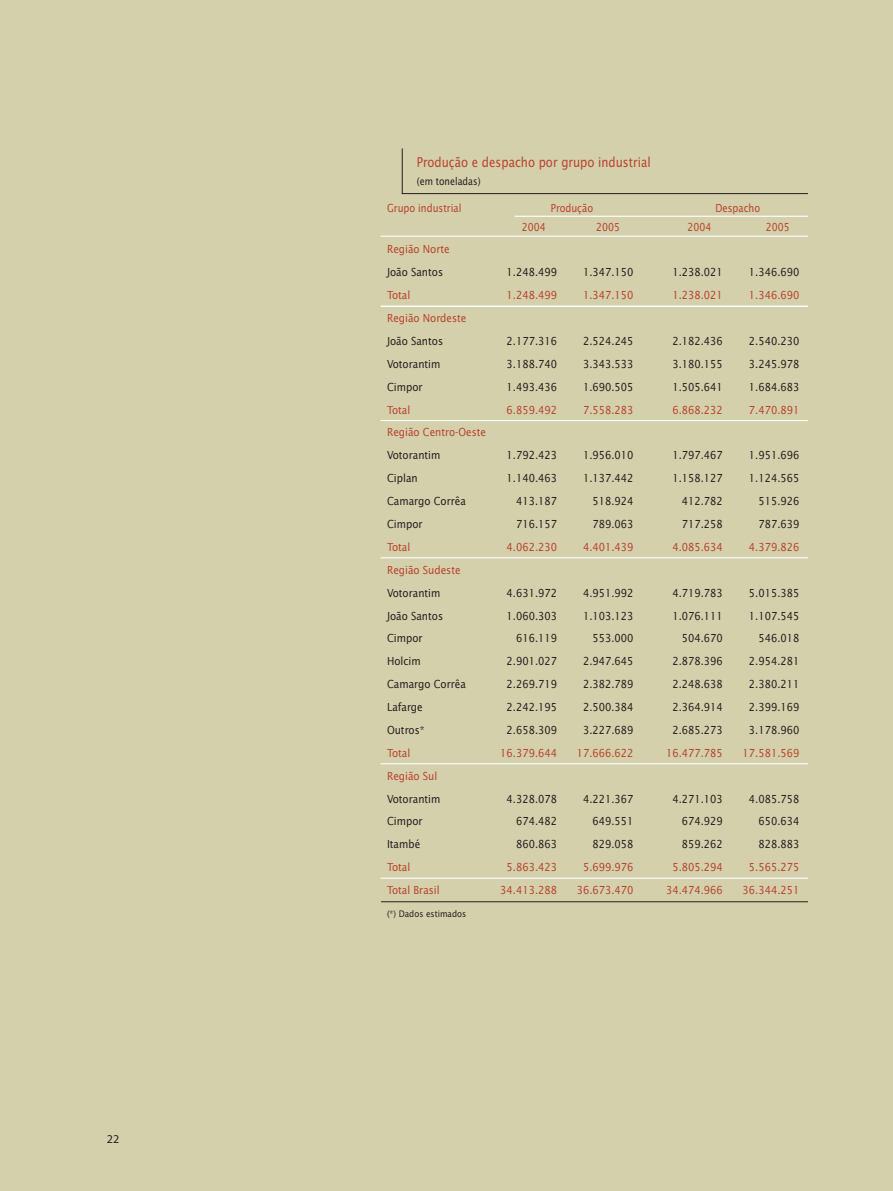
<style>
.page{position:relative;width:893px;height:1191px;background:#d4d0ab}
.page>*{position:absolute;margin:0;border:0;box-sizing:border-box;transform-origin:0 0}
.t1{font:13.5px "Lucida Sans";color:#b9422f;scale:.85 1}
.t2{font:12px "Myriad Pro";color:#231f20}
.t3{font:11.1px "Lucida Sans";color:#231f20;scale:.9 1}
.t4{font:11.1px "Lucida Sans";color:#b9422f;scale:.9 1}
.t5{font:11.1px "Lucida Sans";color:#b9422f;scale:.85 1}
.t6{font:10.5px "Lucida Sans";color:#231f20;scale:.85 1}
.t7{font:9px "Lucida Sans";color:#231f20;scale:.9 1}
</style>
<div class="page">
<hr style="left:402px;top:193px;width:406px;height:1px;background:#231f20">
<hr style="left:515px;top:216px;width:293px;height:1px;background:#fff">
<hr style="left:381px;top:236px;width:427px;height:1px;background:#fff">
<hr style="left:381px;top:305px;width:427px;height:2px;background:#fff">
<hr style="left:381px;top:420px;width:427px;height:1px;background:#fff">
<hr style="left:381px;top:557px;width:427px;height:1px;background:#fff">
<hr style="left:381px;top:763px;width:427px;height:1px;background:#fff">
<hr style="left:381px;top:877px;width:427px;height:1px;background:#fff">
<hr style="left:381px;top:901px;width:427px;height:1px;background:#231f20">
<hr style="left:402px;top:148px;width:1px;height:46px;background:#231f20">
<p class="t2" style="left:107px;top:1131px;width:7px">22</p>
<p class="t1" style="left:417px;top:154px;width:277px">Produção e despacho por grupo industrial</p>
<p class="t6" style="left:417px;top:174px;width:77px">(em toneladas)</p>
<p class="t5" style="left:387px;top:201px;width:89px">Grupo industrial</p>
<p class="t5" style="left:551px;top:201px;width:51px">Produção</p>
<p class="t5" style="left:715px;top:201px;width:54px">Despacho</p>
<p class="t5" style="left:522px;top:220px;width:30px">2004</p>
<p class="t5" style="left:596px;top:220px;width:30px">2005</p>
<p class="t5" style="left:688px;top:220px;width:30px">2004</p>
<p class="t5" style="left:766px;top:220px;width:30px">2005</p>
<p class="t4" style="left:387px;top:242px;width:71px">Região Norte</p>
<p class="t3" style="left:387px;top:265px;width:64px">João Santos</p>
<p class="t3" style="left:507px;top:265px;width:58px">1.248.499</p>
<p class="t3" style="left:583px;top:265px;width:58px">1.347.150</p>
<p class="t3" style="left:672px;top:265px;width:58px">1.238.021</p>
<p class="t3" style="left:749px;top:265px;width:58px">1.346.690</p>
<p class="t4" style="left:387px;top:288px;width:27px">Total</p>
<p class="t4" style="left:507px;top:288px;width:58px">1.248.499</p>
<p class="t4" style="left:583px;top:288px;width:58px">1.347.150</p>
<p class="t4" style="left:672px;top:288px;width:58px">1.238.021</p>
<p class="t4" style="left:749px;top:288px;width:58px">1.346.690</p>
<p class="t4" style="left:387px;top:311px;width:90px">Região Nordeste</p>
<p class="t3" style="left:387px;top:334px;width:64px">João Santos</p>
<p class="t3" style="left:507px;top:334px;width:58px">2.177.316</p>
<p class="t3" style="left:583px;top:334px;width:58px">2.524.245</p>
<p class="t3" style="left:672px;top:334px;width:58px">2.182.436</p>
<p class="t3" style="left:749px;top:334px;width:58px">2.540.230</p>
<p class="t3" style="left:387px;top:357px;width:61px">Votorantim</p>
<p class="t3" style="left:507px;top:357px;width:58px">3.188.740</p>
<p class="t3" style="left:583px;top:357px;width:58px">3.343.533</p>
<p class="t3" style="left:672px;top:357px;width:58px">3.180.155</p>
<p class="t3" style="left:749px;top:357px;width:58px">3.245.978</p>
<p class="t3" style="left:387px;top:380px;width:41px">Cimpor</p>
<p class="t3" style="left:507px;top:380px;width:58px">1.493.436</p>
<p class="t3" style="left:583px;top:380px;width:58px">1.690.505</p>
<p class="t3" style="left:672px;top:380px;width:58px">1.505.641</p>
<p class="t3" style="left:749px;top:380px;width:58px">1.684.683</p>
<p class="t4" style="left:387px;top:403px;width:27px">Total</p>
<p class="t4" style="left:507px;top:403px;width:58px">6.859.492</p>
<p class="t4" style="left:583px;top:403px;width:58px">7.558.283</p>
<p class="t4" style="left:672px;top:403px;width:58px">6.868.232</p>
<p class="t4" style="left:749px;top:403px;width:58px">7.470.891</p>
<p class="t4" style="left:387px;top:425px;width:112px">Região Centro-Oeste</p>
<p class="t3" style="left:387px;top:448px;width:61px">Votorantim</p>
<p class="t3" style="left:507px;top:448px;width:58px">1.792.423</p>
<p class="t3" style="left:583px;top:448px;width:58px">1.956.010</p>
<p class="t3" style="left:672px;top:448px;width:58px">1.797.467</p>
<p class="t3" style="left:749px;top:448px;width:58px">1.951.696</p>
<p class="t3" style="left:387px;top:471px;width:36px">Ciplan</p>
<p class="t3" style="left:507px;top:471px;width:58px">1.140.463</p>
<p class="t3" style="left:583px;top:471px;width:58px">1.137.442</p>
<p class="t3" style="left:672px;top:471px;width:58px">1.158.127</p>
<p class="t3" style="left:749px;top:471px;width:58px">1.124.565</p>
<p class="t3" style="left:387px;top:494px;width:89px">Camargo Corrêa</p>
<p class="t3" style="left:516px;top:494px;width:47px">413.187</p>
<p class="t3" style="left:593px;top:494px;width:47px">518.924</p>
<p class="t3" style="left:682px;top:494px;width:47px">412.782</p>
<p class="t3" style="left:758px;top:494px;width:47px">515.926</p>
<p class="t3" style="left:387px;top:517px;width:41px">Cimpor</p>
<p class="t3" style="left:516px;top:517px;width:47px">716.157</p>
<p class="t3" style="left:593px;top:517px;width:47px">789.063</p>
<p class="t3" style="left:682px;top:517px;width:47px">717.258</p>
<p class="t3" style="left:758px;top:517px;width:47px">787.639</p>
<p class="t4" style="left:387px;top:540px;width:27px">Total</p>
<p class="t4" style="left:507px;top:540px;width:58px">4.062.230</p>
<p class="t4" style="left:583px;top:540px;width:58px">4.401.439</p>
<p class="t4" style="left:672px;top:540px;width:58px">4.085.634</p>
<p class="t4" style="left:749px;top:540px;width:58px">4.379.826</p>
<p class="t4" style="left:387px;top:563px;width:83px">Região Sudeste</p>
<p class="t3" style="left:387px;top:586px;width:61px">Votorantim</p>
<p class="t3" style="left:507px;top:586px;width:58px">4.631.972</p>
<p class="t3" style="left:583px;top:586px;width:58px">4.951.992</p>
<p class="t3" style="left:672px;top:586px;width:58px">4.719.783</p>
<p class="t3" style="left:749px;top:586px;width:58px">5.015.385</p>
<p class="t3" style="left:387px;top:608px;width:64px">João Santos</p>
<p class="t3" style="left:507px;top:608px;width:58px">1.060.303</p>
<p class="t3" style="left:583px;top:608px;width:58px">1.103.123</p>
<p class="t3" style="left:672px;top:608px;width:58px">1.076.111</p>
<p class="t3" style="left:749px;top:608px;width:58px">1.107.545</p>
<p class="t3" style="left:387px;top:631px;width:41px">Cimpor</p>
<p class="t3" style="left:516px;top:631px;width:47px">616.119</p>
<p class="t3" style="left:593px;top:631px;width:47px">553.000</p>
<p class="t3" style="left:682px;top:631px;width:47px">504.670</p>
<p class="t3" style="left:758px;top:631px;width:47px">546.018</p>
<p class="t3" style="left:387px;top:654px;width:39px">Holcim</p>
<p class="t3" style="left:507px;top:654px;width:58px">2.901.027</p>
<p class="t3" style="left:583px;top:654px;width:58px">2.947.645</p>
<p class="t3" style="left:672px;top:654px;width:58px">2.878.396</p>
<p class="t3" style="left:749px;top:654px;width:58px">2.954.281</p>
<p class="t3" style="left:387px;top:677px;width:89px">Camargo Corrêa</p>
<p class="t3" style="left:507px;top:677px;width:58px">2.269.719</p>
<p class="t3" style="left:583px;top:677px;width:58px">2.382.789</p>
<p class="t3" style="left:672px;top:677px;width:58px">2.248.638</p>
<p class="t3" style="left:749px;top:677px;width:58px">2.380.211</p>
<p class="t3" style="left:387px;top:700px;width:41px">Lafarge</p>
<p class="t3" style="left:507px;top:700px;width:58px">2.242.195</p>
<p class="t3" style="left:583px;top:700px;width:58px">2.500.384</p>
<p class="t3" style="left:672px;top:700px;width:58px">2.364.914</p>
<p class="t3" style="left:749px;top:700px;width:58px">2.399.169</p>
<p class="t3" style="left:387px;top:723px;width:43px">Outros*</p>
<p class="t3" style="left:507px;top:723px;width:58px">2.658.309</p>
<p class="t3" style="left:583px;top:723px;width:58px">3.227.689</p>
<p class="t3" style="left:672px;top:723px;width:58px">2.685.273</p>
<p class="t3" style="left:749px;top:723px;width:58px">3.178.960</p>
<p class="t4" style="left:387px;top:746px;width:27px">Total</p>
<p class="t4" style="left:500px;top:746px;width:65px">16.379.644</p>
<p class="t4" style="left:577px;top:746px;width:65px">17.666.622</p>
<p class="t4" style="left:666px;top:746px;width:65px">16.477.785</p>
<p class="t4" style="left:743px;top:746px;width:65px">17.581.569</p>
<p class="t4" style="left:387px;top:769px;width:57px">Região Sul</p>
<p class="t3" style="left:387px;top:791px;width:61px">Votorantim</p>
<p class="t3" style="left:507px;top:791px;width:58px">4.328.078</p>
<p class="t3" style="left:583px;top:791px;width:58px">4.221.367</p>
<p class="t3" style="left:672px;top:791px;width:58px">4.271.103</p>
<p class="t3" style="left:749px;top:791px;width:58px">4.085.758</p>
<p class="t3" style="left:387px;top:814px;width:41px">Cimpor</p>
<p class="t3" style="left:516px;top:814px;width:47px">674.482</p>
<p class="t3" style="left:593px;top:814px;width:47px">649.551</p>
<p class="t3" style="left:682px;top:814px;width:47px">674.929</p>
<p class="t3" style="left:758px;top:814px;width:47px">650.634</p>
<p class="t3" style="left:387px;top:837px;width:39px">Itambé</p>
<p class="t3" style="left:516px;top:837px;width:47px">860.863</p>
<p class="t3" style="left:593px;top:837px;width:47px">829.058</p>
<p class="t3" style="left:682px;top:837px;width:47px">859.262</p>
<p class="t3" style="left:758px;top:837px;width:47px">828.883</p>
<p class="t4" style="left:387px;top:860px;width:27px">Total</p>
<p class="t4" style="left:507px;top:860px;width:58px">5.863.423</p>
<p class="t4" style="left:583px;top:860px;width:58px">5.699.976</p>
<p class="t4" style="left:672px;top:860px;width:58px">5.805.294</p>
<p class="t4" style="left:749px;top:860px;width:58px">5.565.275</p>
<p class="t4" style="left:387px;top:883px;width:60px">Total Brasil</p>
<p class="t4" style="left:500px;top:883px;width:65px">34.413.288</p>
<p class="t4" style="left:577px;top:883px;width:65px">36.673.470</p>
<p class="t4" style="left:666px;top:883px;width:65px">34.474.966</p>
<p class="t4" style="left:743px;top:883px;width:65px">36.344.251</p>
<p class="t7" style="left:387px;top:908px;width:90px">(*) Dados estimados</p>
</div>
